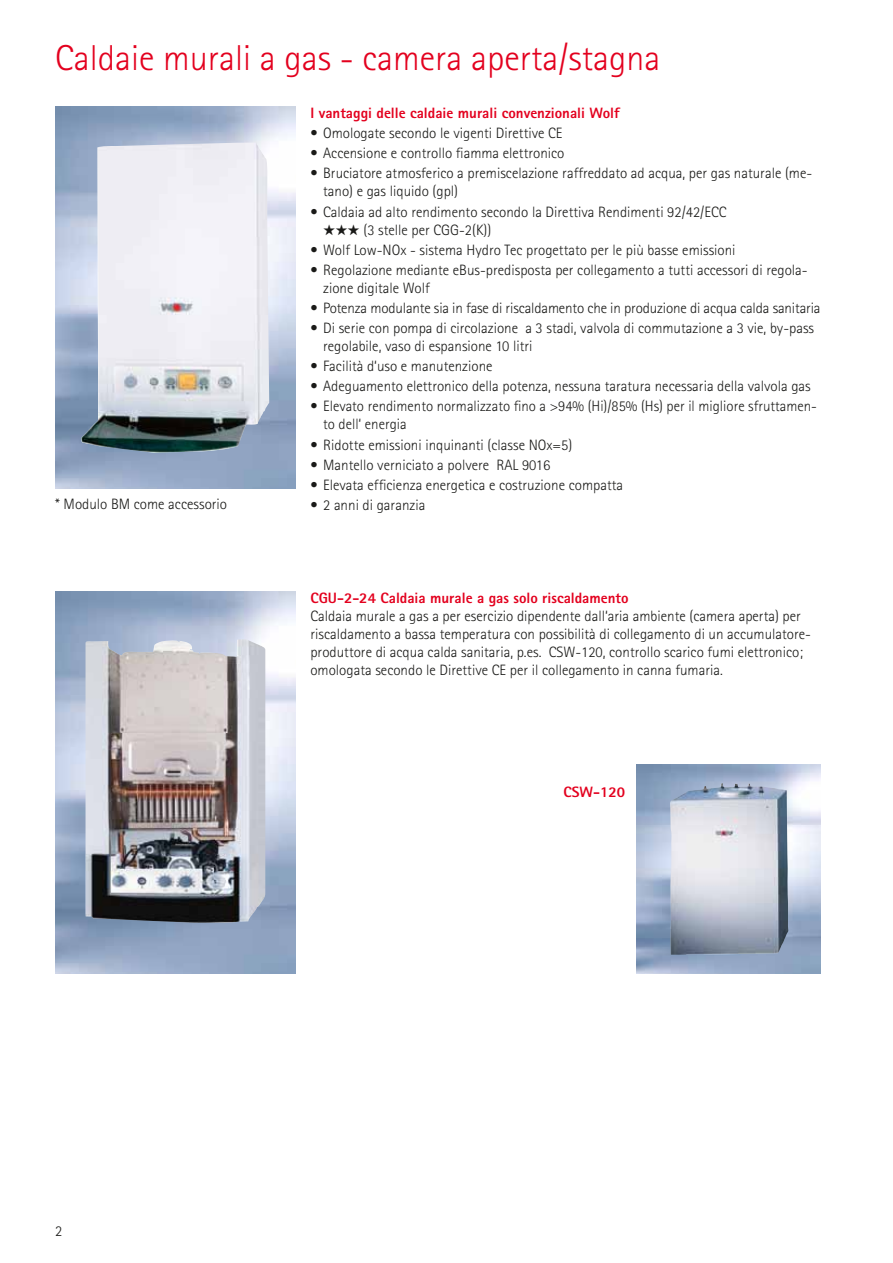
<style>
.page{position:relative;width:893px;height:1263px;background:#fff}
.page>*{position:absolute;margin:0;border:0;box-sizing:border-box;transform-origin:0 0}
.t1{font:300 36px "Rotis Sans Serif";color:#e3001e}
.t2{font:300 15px/18px "Rotis Sans Serif";color:#1a1a18}
.t3{font:800 15px "Rotis Sans Serif";color:#e3001e}
</style>
<div class="page">
<img style="left:55px;top:591px;width:240px;height:382px">
<img style="left:86px;top:639px;width:179px;height:284px">
<img style="left:55px;top:106px;width:240px;height:382px">
<img style="left:81px;top:143px;width:188px;height:310px">
<img style="left:637px;top:765px;width:184px;height:208px">
<img style="left:669px;top:783px;width:119px;height:172px">
<h1 class="t1" style="left:55px;top:37px;width:607px">Caldaie murali a gas - camera aperta/stagna</h1>
<p class="t3" style="left:310px;top:103px;width:311px">I vantaggi delle caldaie murali convenzionali Wolf</p>
<p class="t2" style="left:310px;top:124px;width:254px">• Omologate secondo le vigenti Direttive CE</p>
<p class="t2" style="left:310px;top:144px;width:256px">• Accensione e controllo fiamma elettronico</p>
<p class="t2" style="left:323px;top:164px;width:491px;text-indent:-13px">• Bruciatore atmosferico a premiscelazione raffreddato ad acqua, per gas naturale (me&shy;tano) e gas liquido (gpl)</p>
<p class="t2" style="left:310px;top:202px;width:418px">• Caldaia ad alto rendimento secondo la Direttiva Rendimenti 92/42/ECC</p>
<p class="t2" style="left:323px;top:220px;width:170px">★★★ (3 stelle per CGG-2(K))</p>
<p class="t2" style="left:310px;top:241px;width:427px">• Wolf Low-NOx - sistema Hydro Tec progettato per le più basse emissioni</p>
<p class="t2" style="left:323px;top:261px;width:486px;text-indent:-13px">• Regolazione mediante eBus-predisposta per collegamento a tutti accessori di regola&shy;zione digitale Wolf</p>
<p class="t2" style="left:310px;top:299px;width:512px">• Potenza modulante sia in fase di riscaldamento che in produzione di acqua calda sanitaria</p>
<p class="t2" style="left:323px;top:319px;width:492px;text-indent:-13px">• Di serie con pompa di circolazione a 3 stadi, valvola di commutazione a 3 vie, by-pass regolabile, vaso di espansione 10 litri</p>
<p class="t2" style="left:310px;top:357px;width:184px">• Facilità d‘uso e manutenzione</p>
<p class="t2" style="left:310px;top:377px;width:502px">• Adeguamento elettronico della potenza, nessuna taratura necessaria della valvola gas</p>
<p class="t2" style="left:323px;top:397px;width:495px;text-indent:-13px">• Elevato rendimento normalizzato fino a &gt;94% (Hi)/85% (Hs) per il migliore sfruttamen&shy;to dell‘ energia</p>
<p class="t2" style="left:310px;top:435px;width:263px">• Ridotte emissioni inquinanti (classe NOx=5)</p>
<p class="t2" style="left:310px;top:456px;width:241px">• Mantello verniciato a polvere RAL 9016</p>
<p class="t2" style="left:310px;top:476px;width:314px">• Elevata efficienza energetica e costruzione compatta</p>
<p class="t2" style="left:55px;top:495px;width:173px">* Modulo BM come accessorio</p>
<p class="t2" style="left:310px;top:496px;width:116px">• 2 anni di garanzia</p>
<p class="t3" style="left:310px;top:588px;width:320px">CGU-2-24 Caldaia murale a gas solo riscaldamento</p>
<p class="t2" style="left:310px;top:607px;width:502px">Caldaia murale a gas a per esercizio dipendente dall‘aria ambiente (camera aperta) per riscaldamento a bassa temperatura con possibilità di collegamento di un accumulatore&shy;produttore di acqua calda sanitaria, p.es. CSW-120, controllo scarico fumi elettronico; omologata secondo le Direttive CE per il collegamento in canna fumaria.</p>
<p class="t2" style="left:55px;top:1222px;width:9px">2</p>
<p class="t3" style="left:563px;top:782px;width:63px">CSW-120</p>
</div>
